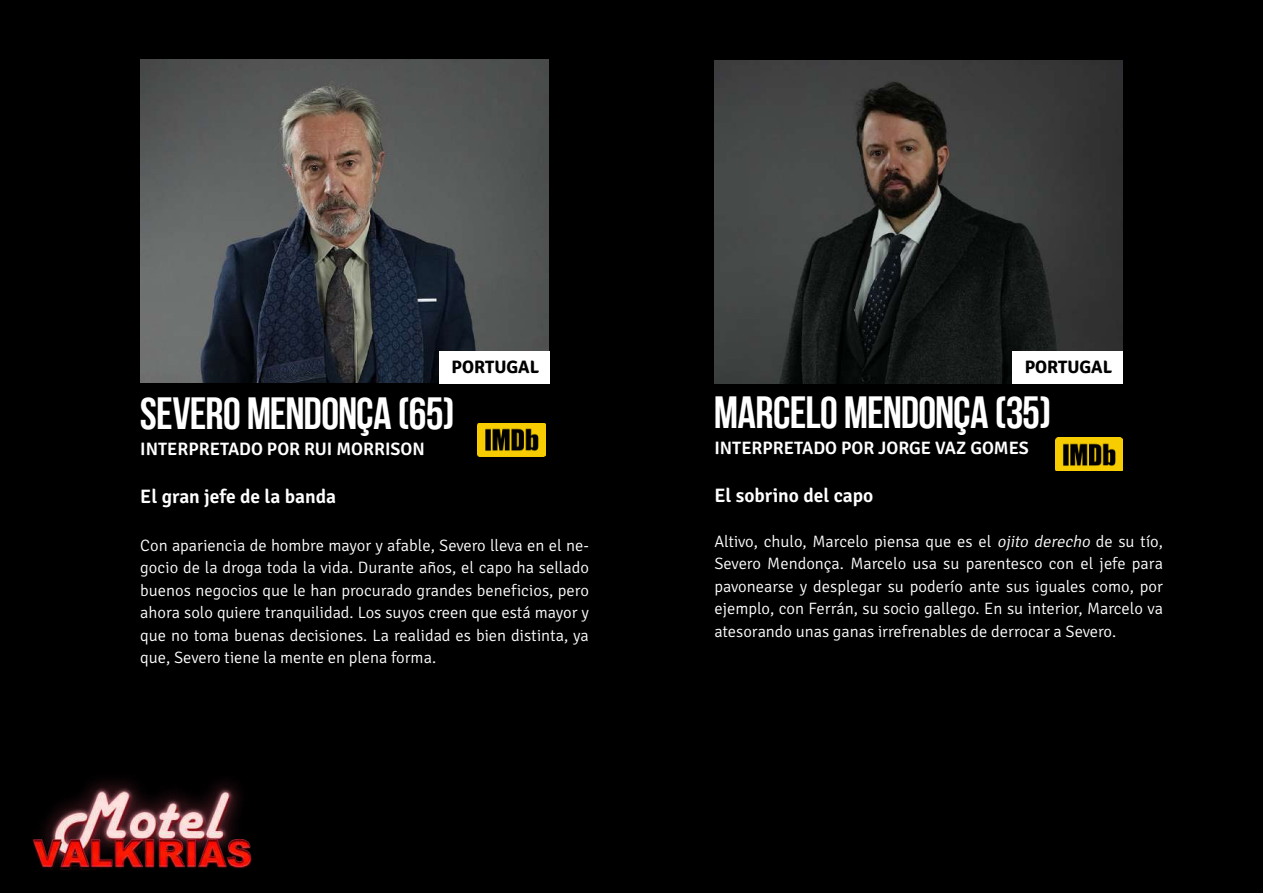
<style>
.page{position:relative;width:1263px;height:893px;background:#000}
.page>*{position:absolute;margin:0;border:0;box-sizing:border-box;transform-origin:0 0}
.t1{font:45px "AA Bebas Neue";color:#fff}
.t2{font:600 19.5px "Signika";color:#fff}
.t3{font:600 18px "Signika";color:#fff}
.t4{font:700 18px "Signika";color:#000001}
.t5{font:300 16.5px/22.5px "Signika";color:#fff;text-align:justify}
.s1{font-style:italic}
</style>
<div class="page">
<img style="left:714px;top:60px;width:409px;height:323px">
<div style="left:1012px;top:351px;width:111px;height:33px;background:#fff"></div>
<img style="left:1055px;top:438px;width:68px;height:33px">
<img style="left:140px;top:60px;width:409px;height:323px">
<div style="left:439px;top:351px;width:111px;height:33px;background:#fff"></div>
<img style="left:478px;top:423px;width:67px;height:33px">
<img style="left:33px;top:780px;width:218px;height:91px">
<p class="t4" style="left:452px;top:356px;width:89px">PORTUGAL</p>
<h1 class="t1" style="left:140px;top:389px;width:315px">SEVERO MENDONÇA (65)</h1>
<p class="t3" style="left:140px;top:438px;width:286px">INTERPRETADO POR RUI MORRISON</p>
<p class="t2" style="left:140px;top:485px;width:197px">El gran jefe de la banda</p>
<p class="t5" style="left:140px;top:534px;width:450px">Con apariencia de hombre mayor y afable, Severo lleva en el ne&shy;gocio de la droga toda la vida. Durante años, el capo ha sellado buenos negocios que le han procurado grandes beneficios, pero ahora solo quiere tranquilidad. Los suyos creen que está mayor y que no toma buenas decisiones. La realidad es bien distinta, ya que, Severo tiene la mente en plena forma.</p>
<p class="t4" style="left:1025px;top:356px;width:89px">PORTUGAL</p>
<h1 class="t1" style="left:714px;top:388px;width:337px">MARCELO MENDONÇA (35)</h1>
<p class="t3" style="left:714px;top:437px;width:316px">INTERPRETADO POR JORGE VAZ GOMES</p>
<p class="t2" style="left:714px;top:484px;width:161px">El sobrino del capo</p>
<p class="t5" style="left:714px;top:530px;width:450px">Altivo, chulo, Marcelo piensa que es el <span class="s1">ojito derecho</span> de su tío, Severo Mendonça. Marcelo usa su parentesco con el jefe para pavonearse y desplegar su poderío ante sus iguales como, por ejemplo, con Ferrán, su socio gallego. En su interior, Marcelo va atesorando unas ganas irrefrenables de derrocar a Severo.</p>
</div>
